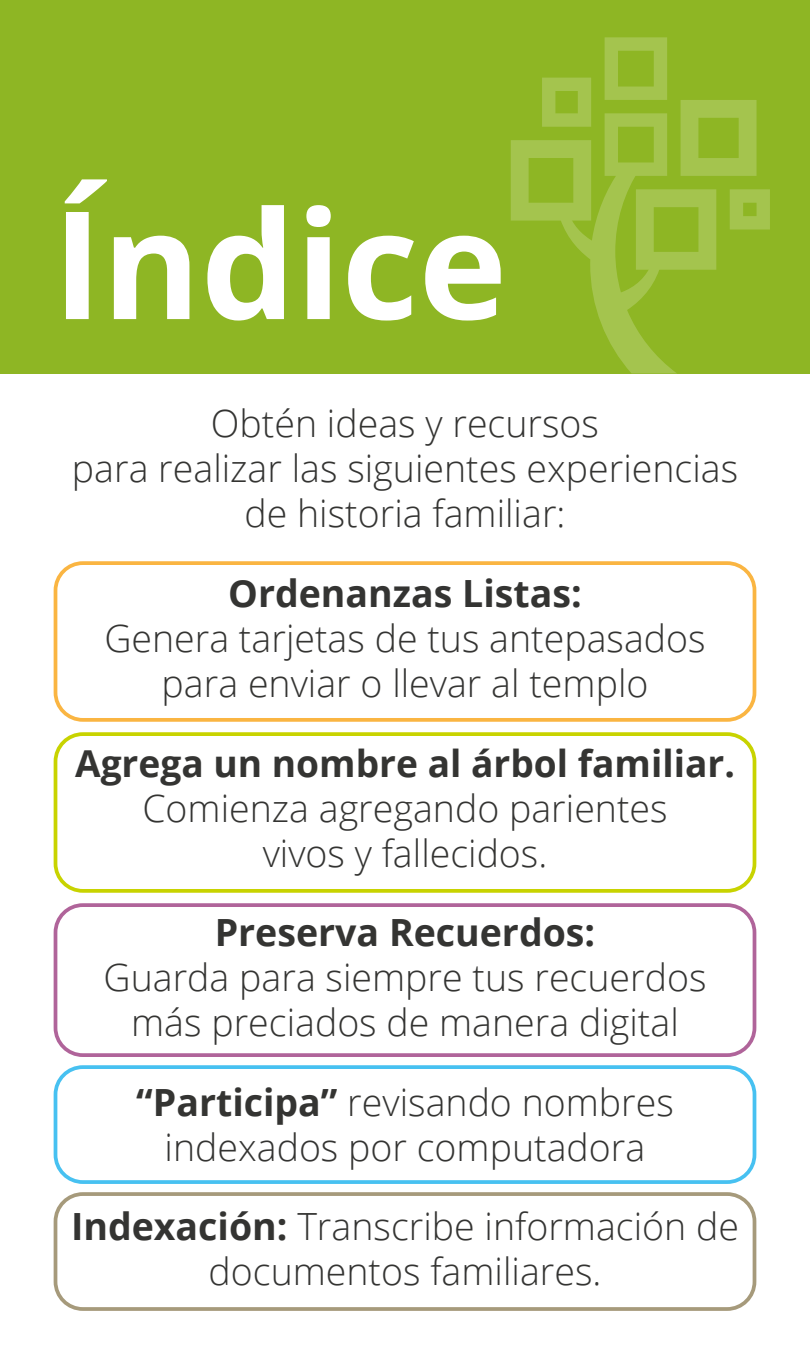
<style>
.page{position:relative;width:810px;height:1365px;background:#fff}
.page>*{position:absolute;margin:0;border:0;box-sizing:border-box;transform-origin:0 0}
.t1{font:700 150px "Open Sans";color:#fff}
.Cuerpo_texto{font:300 37.5px/45px "Open Sans";color:#343432;text-align:center}
.Cuerpo_texto-2{font:700 37.12px "Open Sans";color:#343432}
.s1{font-weight:700}
</style>
<div class="page">
<div style="left:0;top:0;width:810px;height:374px;background:#8eb624"></div>
<div style="left:54px;top:561px;width:702px;height:161px;border:4px solid #fab542;border-radius:27px"></div>
<div style="left:54px;top:903px;width:702px;height:154px;border:4px solid #b0649a;border-radius:27px"></div>
<div style="left:54px;top:1065px;width:702px;height:119px;border:4px solid #47c1f1;border-radius:27px"></div>
<svg style="left:511px;top:37px;width:259px;height:336px"></svg>
<div style="left:54px;top:1192px;width:702px;height:119px;border:4px solid #a69a7b;border-radius:27px"></div>
<div style="left:54px;top:732px;width:702px;height:161px;border:4px solid #c8d300;border-radius:27px"></div>
<p class="t1" style="left:52px;top:159px;width:456px">Índice</p>
<p class="Cuerpo_texto" style="left:72px;top:400px;width:668px">Obtén ideas y recursos<br>para realizar las siguientes experiencias de historia familiar:</p>
<p class="Cuerpo_texto" style="left:104px;top:570px;width:603px"><span class="s1">Ordenanzas Listas:<br></span>Genera tarjetas de tus antepasados para enviar o llevar al templo</p>
<p class="Cuerpo_texto-2" style="left:75px;top:737px;width:661px">Agrega un nombre al árbol familiar.</p>
<p class="Cuerpo_texto" style="left:142px;top:785px;width:527px">Comienza agregando parientes vivos y fallecidos.</p>
<p class="Cuerpo_texto" style="left:104px;top:909px;width:604px"><span class="s1">Preserva Recuerdos:<br></span>Guarda para siempre tus recuerdos más preciados de manera digital</p>
<p class="Cuerpo_texto" style="left:136px;top:1079px;width:539px"><span class="s1">“Participa”</span> revisando nombres indexados por computadora</p>
<p class="Cuerpo_texto" style="left:71px;top:1203px;width:669px"><span class="s1">Indexación:</span> Transcribe información de documentos familiares.</p>
</div>
